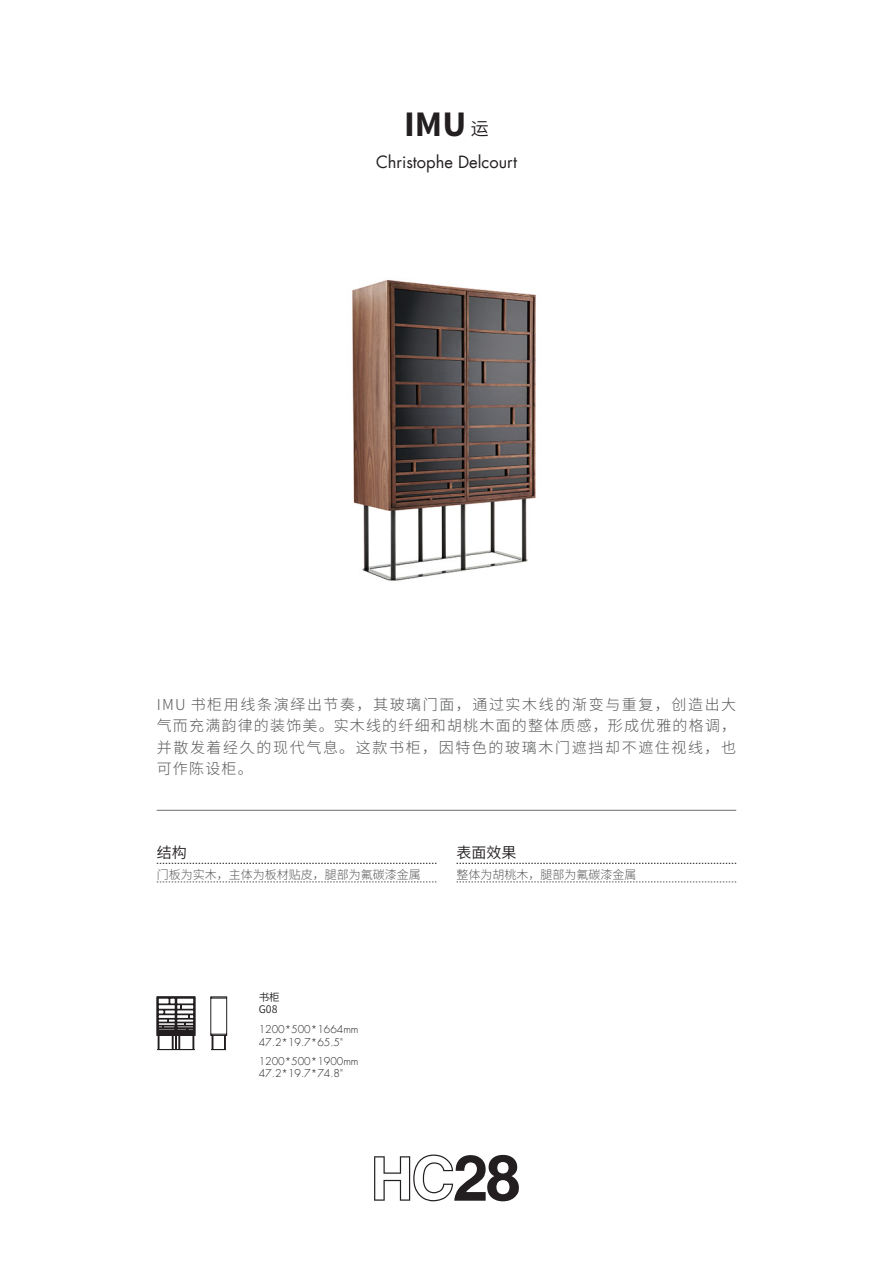
<style>
.page{position:relative;width:893px;height:1263px;background:#fff}
.page>*{position:absolute;margin:0;border:0;box-sizing:border-box;transform-origin:0 0}
.中英文产品名称{font:700 36px "Source Sans Pro";color:#231f20}
.设计师名字{font:16.5px "Futura LT";color:#231f20}
.家具说明{font:300 15px/21.6px "Source Han Sans CN";letter-spacing:.11em;color:#57585a;text-align:justify}
.t1{font:15px "Source Han Sans CN";color:#231f20}
.段落样式1{font:300 12px "Source Han Sans CN";color:#57585a}
.产品尺寸规格{font:300 10.5px "Futura LT";color:#231f20}
.产品品类_编号{font:10.5px "Source Han Sans CN";color:#231f20}
.s1{font-family:"Source Han Sans CN";font-weight:400;font-size:18px}
</style>
<div class="page">
<svg style="left:374px;top:1154px;width:145px;height:47px"></svg>
<img style="left:352px;top:280px;width:184px;height:301px">
<svg style="left:157px;top:863px;width:279px;height:1px"></svg>
<svg style="left:157px;top:882px;width:279px;height:1px"></svg>
<svg style="left:457px;top:863px;width:279px;height:1px"></svg>
<svg style="left:457px;top:882px;width:279px;height:1px"></svg>
<hr style="left:157px;top:810px;width:579px;height:1px;background:#6c6d70">
<svg style="left:157px;top:996px;width:70px;height:54px"></svg>
<p class="中英文产品名称" style="left:404px;top:101px;width:86px">IMU <span class="s1">运</span></p>
<p class="设计师名字" style="left:376px;top:151px;width:142px">Christophe Delcourt</p>
<p class="家具说明" style="left:157px;top:693px;width:581px">IMU 书柜用线条演绎出节奏，其玻璃门面，通过实木线的渐变与重复，创造出大气而充满韵律的装饰美。实木线的纤细和胡桃木面的整体质感，形成优雅的格调，并散发着经久的现代气息。这款书柜，因特色的玻璃木门遮挡却不遮住视线，也可作陈设柜。</p>
<p class="t1" style="left:157px;top:844px;width:31px">结构</p>
<p class="段落样式1" style="left:157px;top:867px;width:265px">门板为实木，主体为板材贴皮，腿部为氟碳漆金属</p>
<p class="t1" style="left:457px;top:844px;width:61px">表面效果</p>
<p class="段落样式1" style="left:457px;top:867px;width:181px">整体为胡桃木，腿部为氟碳漆金属</p>
<p class="产品品类_编号" style="left:259px;top:991px;width:22px">书柜</p>
<p class="产品品类_编号" style="left:259px;top:1003px;width:20px">G08</p>
<p class="产品尺寸规格" style="left:259px;top:1023px;width:101px">1200*500*1664mm</p>
<p class="产品尺寸规格" style="left:259px;top:1036px;width:86px">47.2*19.7*65.5"</p>
<p class="产品尺寸规格" style="left:259px;top:1054px;width:101px">1200*500*1900mm</p>
<p class="产品尺寸规格" style="left:259px;top:1067px;width:86px">47.2*19.7*74.8"</p>
</div>
